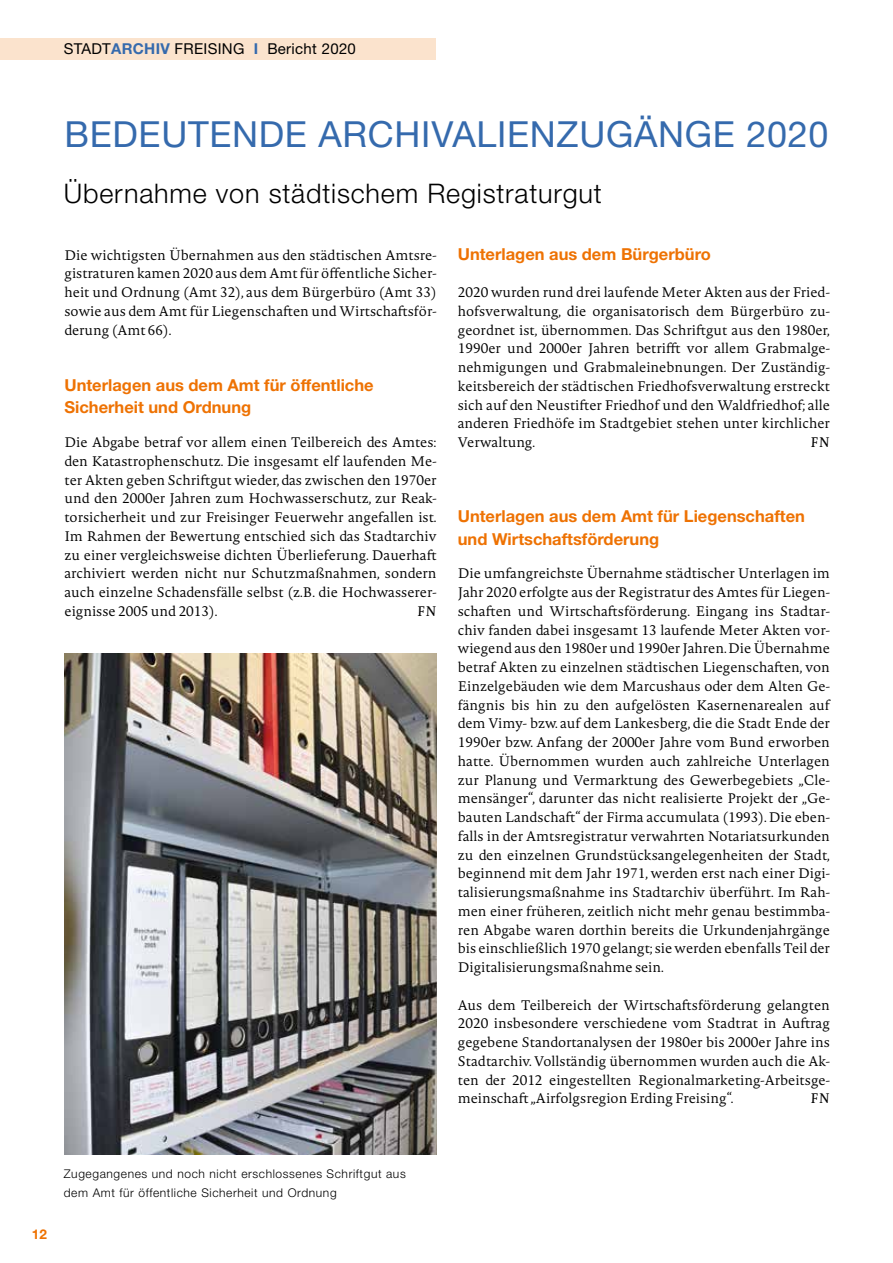
<style>
.page{position:relative;width:893px;height:1263px;background:#fff}
.page>*{position:absolute;margin:0;border:0;box-sizing:border-box;transform-origin:0 0}
.t1{font:36px "Helvetica Neue";letter-spacing:.02em;color:#356aad}
.t2{font:300 27px "Helvetica Neue";letter-spacing:.03em;color:#000}
.t3{font:700 16.5px/22.5px "Helvetica Neue";color:#ee7203}
.t4{font:15px "Helvetica Neue";letter-spacing:.02em;color:#000}
.t5{font:300 13.65px/18.8px "Novel Pro";color:#000;text-align:justify}
.t6{font:italic 13.65px "Novel Pro";color:#000}
.t7{font:700 13.5px "Helvetica Neue";color:#ee7203}
.t8{font:300 12px/18.8px "Helvetica Neue";letter-spacing:.05em;color:#000}
.s1{font-weight:700;color:#356aad}
</style>
<div class="page">
<div style="left:0;top:38px;width:436px;height:21px;background:#fbe3cd"></div>
<img style="left:65px;top:653px;width:372px;height:501px">
<p class="t4" style="left:64px;top:40px;width:294px">STADT<span class="s1">ARCHIV</span> FREISING <span class="s1">I</span> Bericht 2020</p>
<h1 class="t1" style="left:64px;top:113px;width:766px">BEDEUTENDE ARCHIVALIENZUGÄNGE 2020</h1>
<h2 class="t2" style="left:64px;top:177px;width:540px">Übernahme von städtischem Registraturgut</h2>
<p class="t5" style="left:64px;top:245px;width:374px">Die wichtigsten Übernahmen aus den städtischen Amtsre&shy;gistraturen kamen 2020 aus dem Amt für öffentliche Sicher&shy;heit und Ordnung (Amt 32), aus dem Bürgerbüro (Amt 33) sowie aus dem Amt für Liegenschaften und Wirtschaftsför&shy;derung (Amt 66).</p>
<p class="t3" style="left:64px;top:373px;width:311px">Unterlagen aus dem Amt für öffentliche<br>Sicherheit und Ordnung</p>
<p class="t5" style="left:64px;top:433px;width:374px">Die Abgabe betraf vor allem einen Teilbereich des Amtes: den Katastrophenschutz. Die insgesamt elf laufenden Me&shy;ter Akten geben Schriftgut wieder, das zwischen den 1970er und den 2000er Jahren zum Hochwasserschutz, zur Reak&shy;torsicherheit und zur Freisinger Feuerwehr angefallen ist.<br>Im Rahmen der Bewertung entschied sich das Stadtarchiv zu einer vergleichsweise dichten Überlieferung. Dauerhaft archiviert werden nicht nur Schutzmaßnahmen, sondern auch einzelne Schadensfälle selbst (z.B. die Hochwasserer&shy;eignisse 2005 und 2013).</p>
<p class="t6" style="left:417px;top:601px;width:21px">FN</p>
<p class="t3" style="left:458px;top:242px;width:255px">Unterlagen aus dem Bürgerbüro</p>
<p class="t5" style="left:458px;top:283px;width:374px">2020 wurden rund drei laufende Meter Akten aus der Fried&shy;hofsverwaltung, die organisatorisch dem Bürgerbüro zu&shy;geordnet ist, übernommen. Das Schriftgut aus den 1980er, 1990er und 2000er Jahren betrifft vor allem Grabmalge&shy;nehmigungen und Grabmaleinebnungen. Der Zuständig&shy;keitsbereich der städtischen Friedhofsverwaltung erstreckt sich auf den Neustifter Friedhof und den Waldfriedhof; alle anderen Friedhöfe im Stadtgebiet stehen unter kirchlicher Verwaltung.</p>
<p class="t6" style="left:811px;top:432px;width:21px">FN</p>
<p class="t3" style="left:458px;top:505px;width:349px">Unterlagen aus dem Amt für Liegenschaften und Wirtschaftsförderung</p>
<p class="t5" style="left:458px;top:564px;width:374px">Die umfangreichste Übernahme städtischer Unterlagen im Jahr 2020 erfolgte aus der Registratur des Amtes für Liegen&shy;schaften und Wirtschaftsförderung. Eingang ins Stadtar&shy;chiv fanden dabei insgesamt 13 laufende Meter Akten vor&shy;wiegend aus den 1980er und 1990er Jahren. Die Übernahme betraf Akten zu einzelnen städtischen Liegenschaften, von Einzelgebäuden wie dem Marcushaus oder dem Alten Ge&shy;fängnis bis hin zu den aufgelösten Kasernenarealen auf dem Vimy- bzw. auf dem Lankesberg, die die Stadt Ende der 1990er bzw. Anfang der 2000er Jahre vom Bund erworben hatte. Übernommen wurden auch zahlreiche Unterlagen zur Planung und Vermarktung des Gewerbegebiets „Cle&shy;mensänger“, darunter das nicht realisierte Projekt der „Ge&shy;bauten Landschaft“ der Firma accumulata (1993). Die eben&shy;falls in der Amtsregistratur verwahrten Notariatsurkunden zu den einzelnen Grundstücksangelegenheiten der Stadt, beginnend mit dem Jahr 1971, werden erst nach einer Digi&shy;talisierungsmaßnahme ins Stadtarchiv überführt. Im Rah&shy;men einer früheren, zeitlich nicht mehr genau bestimmba&shy;ren Abgabe waren dorthin bereits die Urkundenjahrgänge bis einschließlich 1970 gelangt; sie werden ebenfalls Teil der Digitalisierungsmaßnahme sein.</p>
<p class="t5" style="left:458px;top:995px;width:374px">Aus dem Teilbereich der Wirtschaftsförderung gelangten 2020 insbesondere verschiedene vom Stadtrat in Auftrag gegebene Standortanalysen der 1980er bis 2000er Jahre ins Stadtarchiv. Vollständig übernommen wurden auch die Ak&shy;ten der 2012 eingestellten Regionalmarketing-Arbeitsge&shy;meinschaft „Airfolgsregion Erding Freising“.</p>
<p class="t6" style="left:811px;top:1088px;width:21px">FN</p>
<p class="t7" style="left:32px;top:1226px;width:17px">12</p>
<p class="t8" style="left:64px;top:1164px;width:343px">Zugegangenes und noch nicht erschlossenes Schriftgut aus dem Amt für öffentliche Sicherheit und Ordnung</p>
</div>
